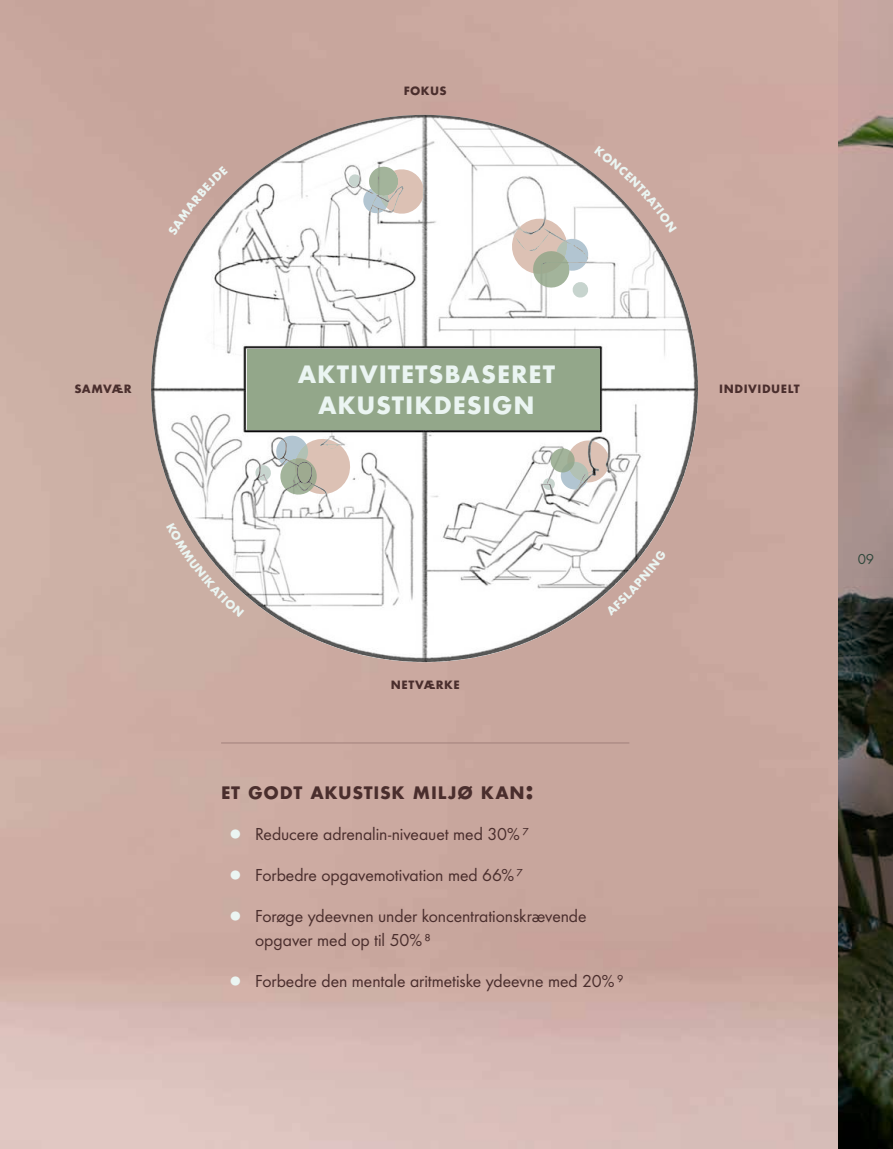
<style>
.page{position:relative;width:893px;height:1149px;background:#fff}
.page>*{position:absolute;margin:0;border:0;box-sizing:border-box;transform-origin:0 0}
.t1{font:700 26.25px/31.5px "Futura";letter-spacing:.035em;color:#ebf5f2;text-align:center}
.t2{font:700 18.9px "Futura";letter-spacing:.035em;color:#4a2e2d}
.t3{font:18px/24px "Futura Boo";letter-spacing:-.005em;color:#4a2e2d}
.t4{font:15px "Futura Boo";color:#2f473b}
.t5{font:700 12.6px "Futura";letter-spacing:.04em;color:#4a2e2d}
.s1{font-size:27px}
.s2{font-family:"Futura";font-weight:700;color:#ebf5f2}
</style>
<div class="page">
<img style="left:0;top:0;width:839px;height:1148px">
<img style="left:839px;top:0;width:54px;height:1148px">
<img style="left:151px;top:115px;width:547px;height:547px;border-radius:273px">
<svg style="left:561px;top:461px;width:27px;height:28px"></svg>
<svg style="left:550px;top:440px;width:59px;height:42px"></svg>
<svg style="left:543px;top:478px;width:12px;height:12px"></svg>
<svg style="left:255px;top:435px;width:95px;height:59px"></svg>
<svg style="left:512px;top:218px;width:76px;height:79px"></svg>
<svg style="left:349px;top:167px;width:75px;height:47px"></svg>
<hr style="left:221px;top:742px;width:408px;height:1px;background:#a1807b">
<div style="left:247px;top:349px;width:352px;height:80px;background:#93a78a"></div>
<svg style="left:168px;top:166px;width:60px;height:70px;background:#caada5"></svg>
<svg style="left:594px;top:146px;width:83px;height:86px"></svg>
<svg style="left:605px;top:549px;width:62px;height:66px"></svg>
<svg style="left:166px;top:522px;width:78px;height:95px"></svg>
<p class="t5" style="left:404px;top:83px;width:45px">FOKUS</p>
<h1 class="t1" style="left:298px;top:357px;width:259px">AKTIVITETSBASERET<br>AKUSTIKDESIGN</h1>
<p class="t5" style="left:74px;top:380px;width:59px">SAMVÆR</p>
<p class="t5" style="left:719px;top:380px;width:82px">INDIVIDUELT</p>
<p class="t5" style="left:391px;top:676px;width:70px">NETVÆRKE</p>
<p class="t2" style="left:221px;top:780px;width:314px">ET GODT AKUSTISK MILJØ KAN<span class="s1">:</span></p>
<p class="t3" style="left:230px;top:822px;width:301px"><span class="s2">●</span> Reducere adrenalin-niveauet med 30% ⁷</p>
<p class="t3" style="left:230px;top:863px;width:295px"><span class="s2">●</span> Forbedre opgavemotivation med 66% ⁷</p>
<p class="t3" style="left:255px;top:904px;width:333px;text-indent:-26px"><span class="s2">●</span> Forøge ydeevnen under koncentrationskrævende opgaver med op til 50% ⁸</p>
<p class="t3" style="left:230px;top:969px;width:396px"><span class="s2">●</span> Forbedre den mentale aritmetiske ydeevne med 20% ⁹</p>
<p class="t4" style="left:858px;top:550px;width:18px">09</p>
</div>
